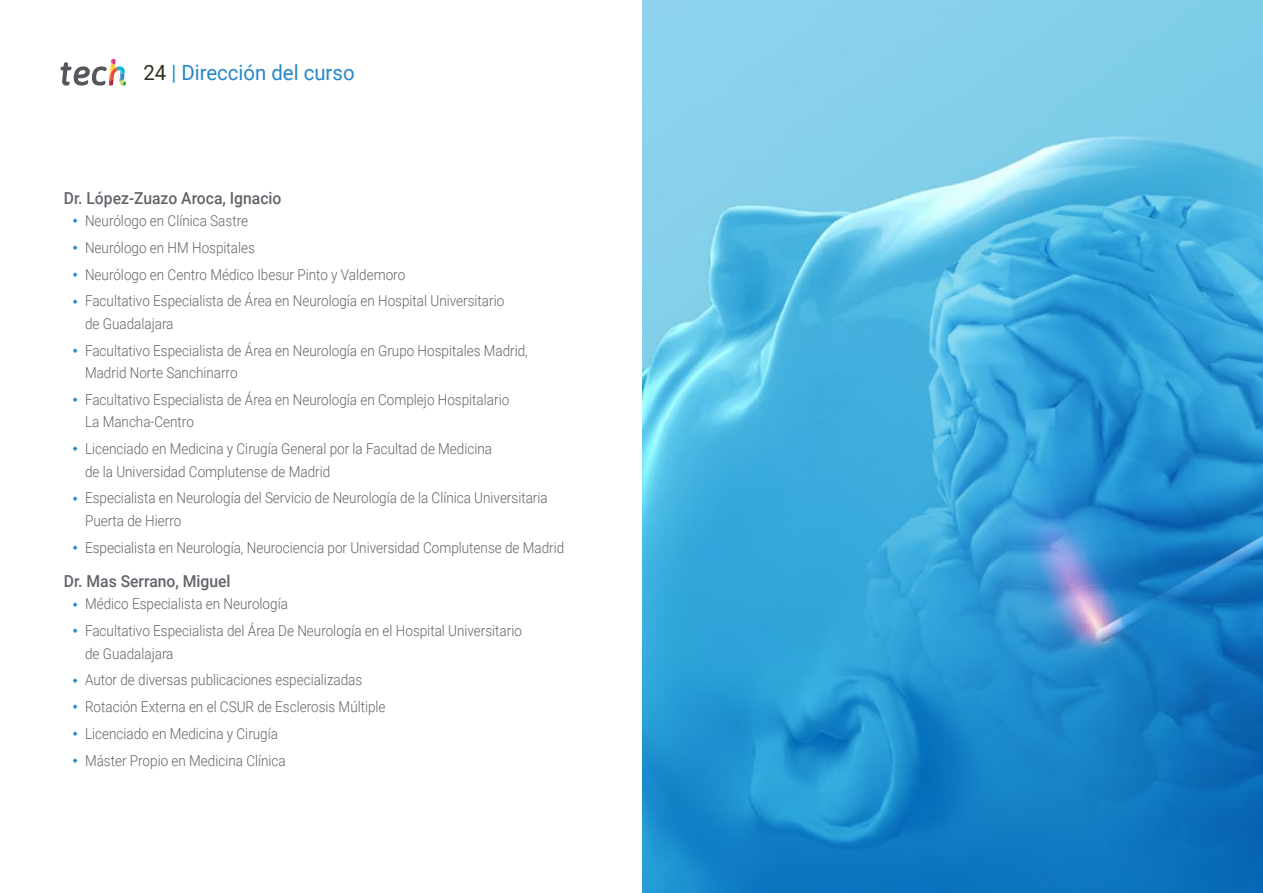
<style>
.page{position:relative;width:1263px;height:893px;background:#fff}
.page>*{position:absolute;margin:0;border:0;box-sizing:border-box;transform-origin:0 0}
.t1{font:21px "Roboto";color:#2488c9}
.t2{font:500 16.5px "Roboto";color:#61646a;scale:.95 1}
.t3{font:300 15px/26.7px "Roboto";color:#61646a;scale:.9 1}
.s1{color:#312e20}
</style>
<div class="page">
<img style="left:642px;top:0;width:621px;height:893px">
<svg style="left:61px;top:59px;width:65px;height:27px"></svg>
<h1 class="t1" style="left:144px;top:57px;width:213px"><span class="s1">24</span> | Dirección del curso</h1>
<p class="t2" style="left:64px;top:186px;width:231px">Dr. López-Zuazo Aroca, Ignacio</p>
<p class="t3" style="left:85px;top:207px;width:467px">Neurólogo en Clínica Sastre<br>Neurólogo en HM Hospitales<br>Neurólogo en Centro Médico Ibesur Pinto y Valdemoro<br>Facultativo Especialista de Área en Neurología en Hospital Universitario</p>
<p class="t3" style="left:85px;top:310px;width:493px">de Guadalajara<br>Facultativo Especialista de Área en Neurología en Grupo Hospitales Madrid,</p>
<p class="t3" style="left:85px;top:359px;width:473px">Madrid Norte Sanchinarro<br>Facultativo Especialista de Área en Neurología en Complejo Hospitalario</p>
<p class="t3" style="left:85px;top:408px;width:454px">La Mancha-Centro<br>Licenciado en Medicina y Cirugía General por la Facultad de Medicina</p>
<p class="t3" style="left:85px;top:457px;width:516px">de la Universidad Complutense de Madrid<br>Especialista en Neurología del Servicio de Neurología de la Clínica Universitaria</p>
<p class="t3" style="left:85px;top:507px;width:534px">Puerta de Hierro<br>Especialista en Neurología, Neurociencia por Universidad Complutense de Madrid</p>
<p class="t2" style="left:64px;top:569px;width:177px">Dr. Mas Serrano, Miguel</p>
<p class="t3" style="left:85px;top:590px;width:487px">Médico Especialista en Neurología<br>Facultativo Especialista del Área De Neurología en el Hospital Universitario</p>
<p class="t3" style="left:85px;top:639px;width:335px">de Guadalajara<br>Autor de diversas publicaciones especializadas Rotación Externa en el CSUR de Esclerosis Múltiple Licenciado en Medicina y Cirugía<br>Máster Propio en Medicina Clínica</p>
</div>
